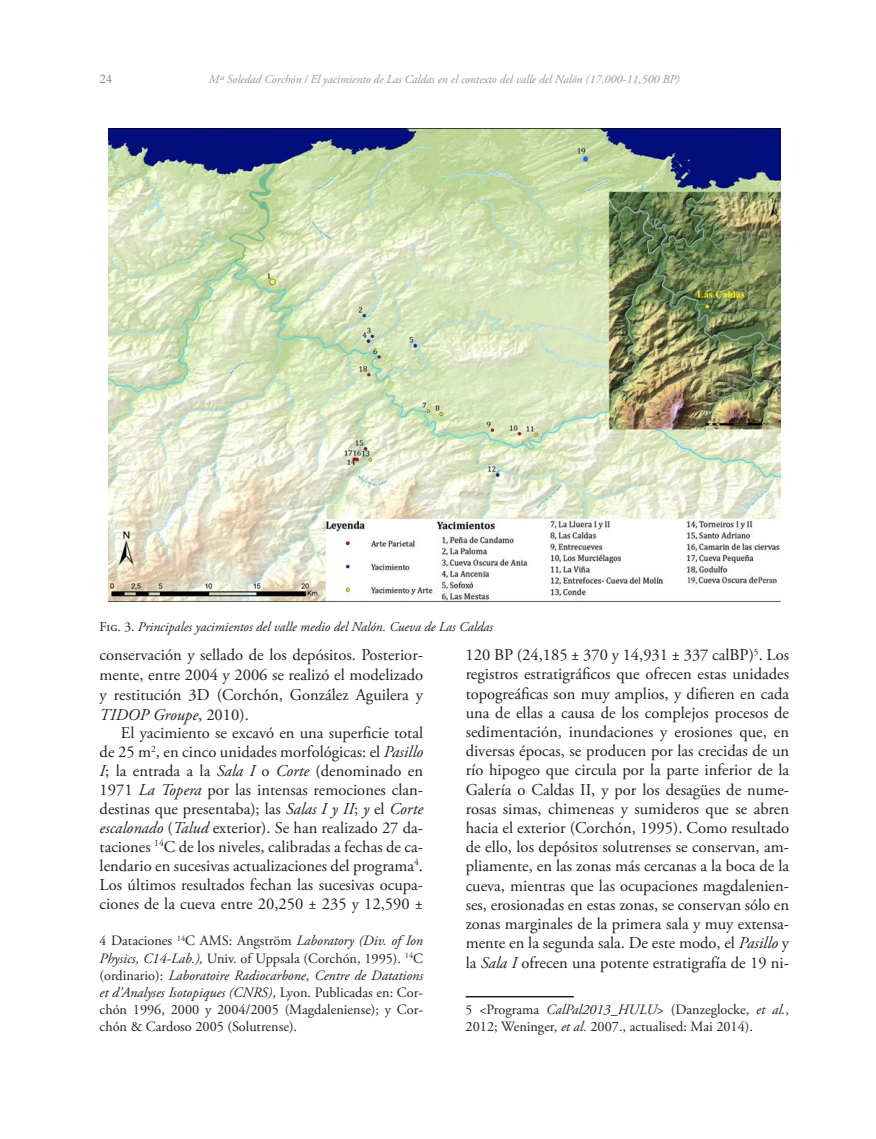
<style>
.page{position:relative;width:876px;height:1139px;background:#fff}
.page>*{position:absolute;margin:0;border:0;box-sizing:border-box;transform-origin:0 0}
.t1{font:16.5px/19.2px "Adobe Garamond Pro";color:#231f20;text-align:justify}
.t2{font:14.25px/17.1px "Adobe Garamond Pro";color:#231f20;text-align:justify}
.t3{font:italic 13.5px "Adobe Garamond Pro";color:#231f20}
.t4{font:13.5px "Garamond";color:#808080}
.t5{font:italic 12px "Adobe Garamond Pro";color:#939598}
.s1{font-style:normal}
.s2{font-style:italic}
.s3{font-size:13.5px}
</style>
<div class="page">
<hr style="left:465px;top:996px;width:108px;height:1px;background:#231f20">
<img style="left:108px;top:128px;width:672px;height:473px">
<p class="t4" style="left:100px;top:69px;width:14px">24</p>
<p class="t5" style="left:209px;top:72px;width:472px">Mª Soledad Corchón / El yacimiento de Las Caldas en el contexto del valle del Nalón (17,000-11,500 BP)</p>
<p class="t3" style="left:100px;top:619px;width:395px"><span class="s1">Fig. 3.</span> Principales yacimientos del valle medio del Nalón. Cueva de Las Caldas</p>
<p class="t1" style="left:100px;top:645px;width:325px;line-height:19.8px">conservación y sellado de los depósitos. Posterior&shy;mente, entre 2004 y 2006 se realizó el modelizado y restitución 3D (Corchón, González Aguilera y <span class="s2">TIDOP Groupe</span>, 2010).</p>
<p class="t1" style="left:100px;top:724px;width:325px;text-indent:21px">El yacimiento se excavó en una superficie total de 25 m<sup>2</sup>, en cinco unidades morfológicas: el <span class="s2">Pasillo I</span>; la entrada a la <span class="s2">Sala I</span> o <span class="s2">Corte</span> (denominado en 1971 <span class="s2">La Topera</span> por las intensas remociones clan&shy;destinas que presentaba); las <span class="s2">Salas I y II</span>; <span class="s2">y</span> el <span class="s2">Corte escalonado</span> (<span class="s2">Talud</span> exterior). Se han realizado 27 da&shy;taciones <sup>14</sup>C de los niveles, calibradas a fechas de ca&shy;lendario en sucesivas actualizaciones del programa<sup>4</sup>.<br>Los últimos resultados fechan las sucesivas ocupa&shy;ciones de la cueva entre 20,250 ± 235 y 12,590 ±</p>
<p class="t2" style="left:100px;top:933px;width:325px"><span class="s3">4</span> Dataciones <sup>14</sup>C AMS: Angström <span class="s2">Laboratory (Div. of Ion Physics, C14-Lab.),</span> Univ. of Uppsala (Corchón, 1995). <sup>14</sup>C (ordinario): <span class="s2">Laboratoire Radiocarbone</span>, <span class="s2">Centre de Datations et d’Analyses Isotopiques (CNRS)</span>, Lyon. Publicadas en: Cor&shy;chón 1996, 2000 y 2004/2005 (Magdaleniense); y Cor&shy;chón &amp; Cardoso 2005 (Solutrense).</p>
<p class="t1" style="left:465px;top:646px;width:325px">120 BP (24,185 ± 370 y 14,931 ± 337 calBP)<sup>5</sup>. Los registros estratigráficos que ofrecen estas unidades topogreáficas son muy amplios, y difieren en cada una de ellas a causa de los complejos procesos de sedimentación, inundaciones y erosiones que, en diversas épocas, se producen por las crecidas de un río hipogeo que circula por la parte inferior de la Galería o Caldas II , y por los desagües de nume&shy;rosas simas, chimeneas y sumideros que se abren hacia el exterior (Corchón, 1995). Como resultado de ello, los depósitos solutrenses se conservan, am&shy;pliamente, en las zonas más cercanas a la boca de la cueva, mientras que las ocupaciones magdalenien&shy;ses, erosionadas en estas zonas, se conservan sólo en zonas marginales de la primera sala y muy extensa&shy;mente en la segunda sala. De este modo, el <span class="s2">Pasillo</span> y la <span class="s2">Sala I</span> ofrecen una potente estratigrafía de 19 ni-</p>
<p class="t2" style="left:465px;top:1001px;width:325px"><span class="s3">5</span> &lt;Programa <span class="s2">CalPal2013_HULU</span>&gt; (Danzeglocke, <span class="s2">et al.</span>,<br>2012; Weninger, <span class="s2">et al.</span> 2007., actualised: Mai 2014).</p>
</div>
